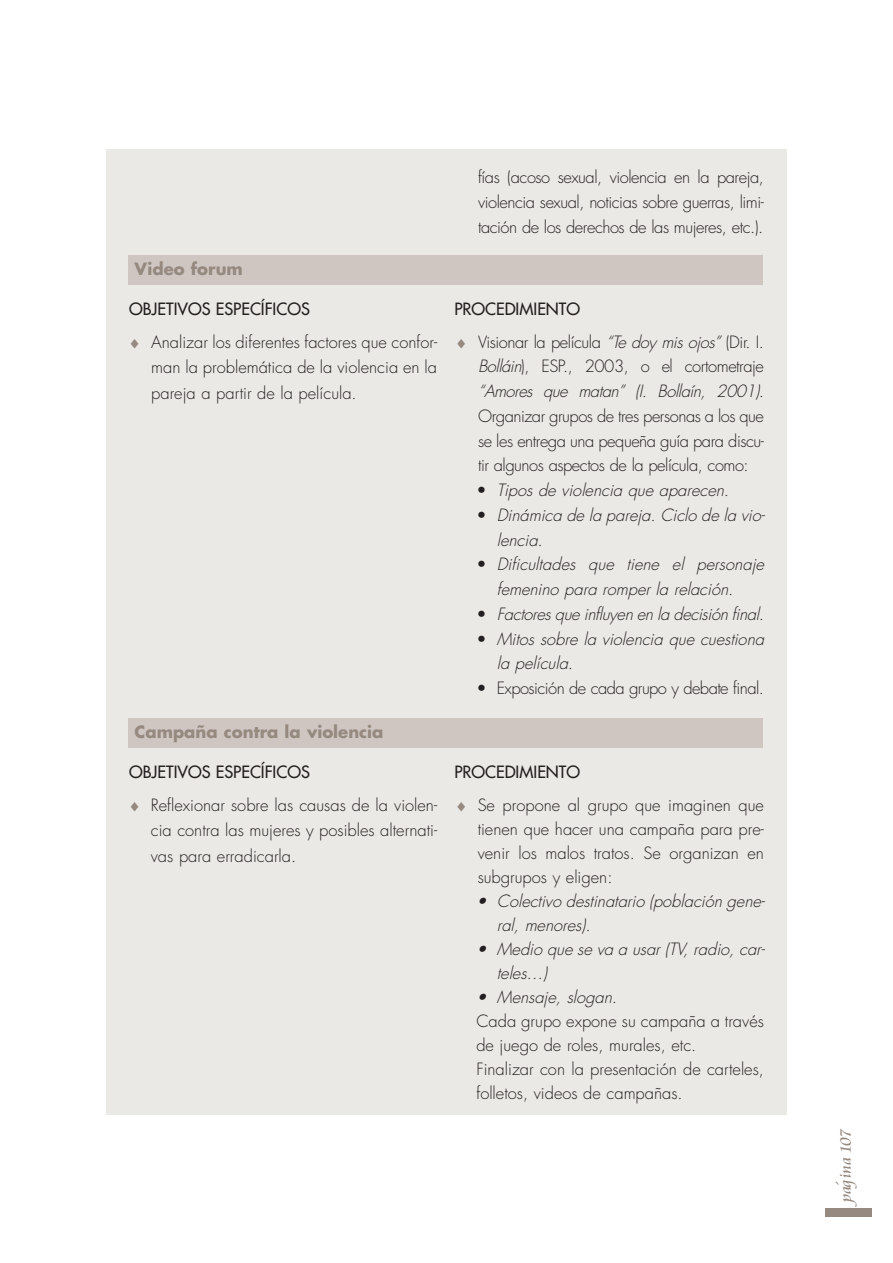
<style>
.page{position:relative;width:893px;height:1263px;background:#fff}
.page>*{position:absolute;margin:0;border:0;box-sizing:border-box;transform-origin:0 0}
.t1{font:300 16.5px/24px "Futura";color:#231f20;text-align:justify}
.t2{font:italic 300 16.5px/24.8px "Futura";letter-spacing:-.02em;color:#231f20}
.t3{font:16.5px "Futura";color:#231f20}
.t4{font:300 16.5px "Futura";letter-spacing:-.03em;color:#231f20}
.t5{font:700 16.5px "Futura";color:#968980}
.t6{font:16.5px "Cataneo BT";color:#968980}
.s1{color:#968980}
.s2{font-style:normal}
</style>
<div class="page">
<div style="left:106px;top:150px;width:680px;height:965px;background:#ebe9e6"></div>
<div style="left:825px;top:1208px;width:46px;height:8px;background:#968980"></div>
<div style="left:128px;top:255px;width:635px;height:30px;background:#cfc6c2"></div>
<div style="left:128px;top:718px;width:635px;height:30px;background:#cfc6c2"></div>
<p class="t1" style="left:478px;top:166px;width:287px;line-height:25px">fías (acoso sexual, violencia en la pareja, violencia sexual, noticias sobre guerras, limi&shy;tación de los derechos de las mujeres, etc.).</p>
<p class="t5" style="left:134px;top:261px;width:110px">Video forum</p>
<p class="t3" style="left:129px;top:300px;width:182px">OBJETIVOS ESPECÍFICOS</p>
<p class="t3" style="left:454px;top:300px;width:127px">PROCEDIMIENTO</p>
<p class="t1" style="left:151px;top:330px;width:287px;line-height:25.5px;text-indent:-23px"><span class="s1">♦</span> Analizar los diferentes factores que confor&shy;man la problemática de la violencia en la pareja a partir de la película.</p>
<p class="t2" style="left:478px;top:331px;width:291px;text-indent:-23px"><span class="s1">♦</span> <span class="s2">Visionar la película</span> “Te doy mis ojos” <span class="s2">(Dir. I.<br></span>Bolláin<span class="s2">), ESP., 2003, o el cortometraje </span>“Amores que matan” (I. Bollaín, 2001).</p>
<p class="t1" style="left:478px;top:405px;width:287px;line-height:24.8px">Organizar grupos de tres personas a los que se les entrega una pequeña guía para discu&shy;tir algunos aspectos de la película, como:</p>
<p class="t2" style="left:476px;top:479px;width:258px"><span class="s2">•</span> Tipos de violencia que aparecen.</p>
<p class="t2" style="left:497px;top:504px;width:272px;text-indent:-20px"><span class="s2">•</span> Dinámica de la pareja.Ciclo de la vio&shy;lencia.</p>
<p class="t2" style="left:497px;top:553px;width:272px;text-indent:-20px"><span class="s2">•</span> Dificultades que tiene el personaje femenino para romper la relación.</p>
<p class="t2" style="left:476px;top:603px;width:293px"><span class="s2">•</span> Factoresque influyen en la decisión final.</p>
<p class="t2" style="left:497px;top:628px;width:272px;text-indent:-20px"><span class="s2">•</span> Mitos sobre la violencia que cuestiona la película.</p>
<p class="t4" style="left:476px;top:680px;width:289px">• Exposición de cada grupo y debate final.</p>
<p class="t5" style="left:134px;top:724px;width:250px">Campaña contra la violencia</p>
<p class="t3" style="left:129px;top:763px;width:182px">OBJETIVOS ESPECÍFICOS</p>
<p class="t3" style="left:454px;top:763px;width:127px">PROCEDIMIENTO</p>
<p class="t1" style="left:151px;top:793px;width:288px;line-height:25.5px;text-indent:-22px"><span class="s1">♦</span> Reflexionar sobre las causas de la violen&shy;cia contra las mujeres y posibles alternati&shy;vas para erradicarla.</p>
<p class="t1" style="left:477px;top:794px;width:288px;text-indent:-22px"><span class="s1">♦</span> Se propone al grupo que imaginen que tienen que hacer una campaña para pre&shy;venir los malos tratos. Se organizan en subgrupos y eligen:</p>
<p class="t2" style="left:497px;top:890px;width:272px;line-height:24px;text-indent:-20px">• Colectivo destinatario (población gene&shy;ral, menores).</p>
<p class="t2" style="left:497px;top:938px;width:272px;line-height:24px;text-indent:-20px">• Medio que se va a usar (TV, radio, car&shy;teles…)</p>
<p class="t2" style="left:476px;top:986px;width:146px">• Mensaje, slogan.</p>
<p class="t1" style="left:476px;top:1010px;width:289px;text-align:left">Cada grupo expone su campaña a través de juego de roles, murales, etc.<br>Finalizar con la presentación de carteles, folletos, videos de campañas.</p>
<p class="t6" style="left:838px;top:1202px;width:75px;rotate:-90deg">página 107</p>
</div>
